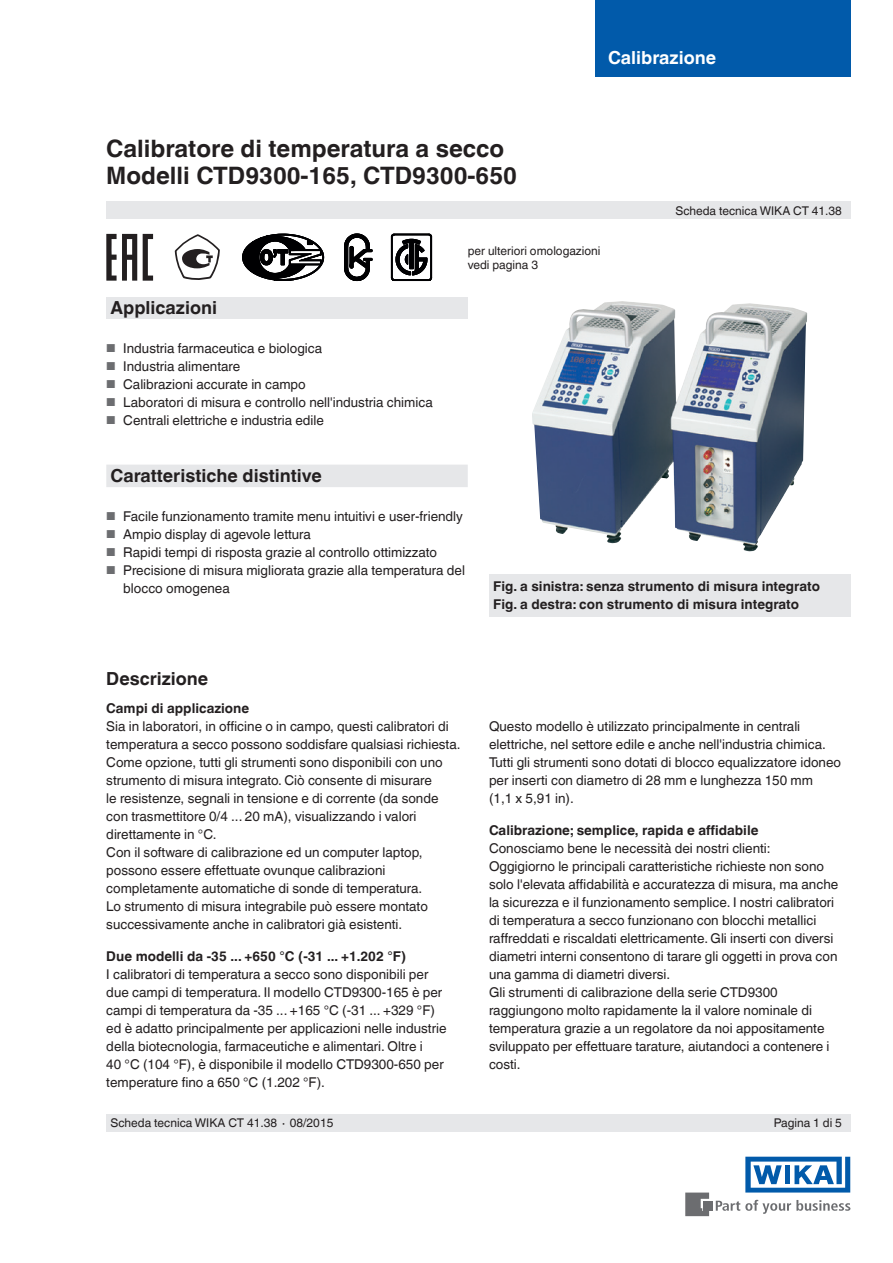
<style>
.page{position:relative;width:893px;height:1263px;background:#fff}
.page>*{position:absolute;margin:0;border:0;box-sizing:border-box;transform-origin:0 0}
.t1{font:700 24px/27px "Helvetica World";color:#231f20}
.t2{font:700 18px "Helvetica World";color:#231f20}
.t3{font:700 18px "Helvetica World";color:#fff}
.t4{font:13.5px/18px "Helvetica World";color:#231f20}
.t5{font:700 13.5px/18px "Helvetica World";color:#231f20}
.t6{font:12px/13.5px "Helvetica World";color:#231f20}
.s1{font-size:11.55px;color:#6c6d70}
</style>
<div class="page">
<div style="left:106px;top:298px;width:362px;height:21px;background:#e6e7e9"></div>
<svg style="left:716px;top:1200px;width:134px;height:14px"></svg>
<div style="left:703px;top:1201px;width:9px;height:9px;background:#6c6d70"></div>
<svg style="left:685px;top:1192px;width:24px;height:24px"></svg>
<svg style="left:745px;top:1157px;width:105px;height:35px"></svg>
<div style="left:106px;top:202px;width:744px;height:17px;background:#e6e7e9"></div>
<div style="left:106px;top:1114px;width:744px;height:17px;background:#e6e7e9"></div>
<img style="left:532px;top:301px;width:275px;height:251px">
<svg style="left:143px;top:234px;width:10px;height:47px"></svg>
<svg style="left:106px;top:234px;width:31px;height:47px"></svg>
<svg style="left:175px;top:234px;width:45px;height:46px"></svg>
<svg style="left:344px;top:234px;width:28px;height:47px"></svg>
<svg style="left:242px;top:234px;width:82px;height:47px"></svg>
<svg style="left:391px;top:234px;width:41px;height:47px"></svg>
<div style="left:106px;top:465px;width:362px;height:22px;background:#e6e7e9"></div>
<div style="left:595px;top:0;width:255px;height:77px;background:#015aaa"></div>
<div style="left:489px;top:574px;width:361px;height:43px;background:#e6e7e9"></div>
<h2 class="t3" style="left:608px;top:47px;width:109px">Calibrazione</h2>
<h1 class="t1" style="left:106px;top:135px;width:412px">Calibratore di temperatura a secco<br>Modelli CTD9300-165, CTD9300-650</h1>
<h2 class="t2" style="left:111px;top:297px;width:108px">Applicazioni</h2>
<p class="t4" style="left:106px;top:339px;width:217px"><span class="s1">■</span> Industria farmaceutica e biologica</p>
<p class="t4" style="left:106px;top:357px;width:135px"><span class="s1">■</span> Industria alimentare</p>
<p class="t4" style="left:106px;top:375px;width:201px"><span class="s1">■</span> Calibrazioni accurate in campo</p>
<p class="t4" style="left:106px;top:393px;width:328px"><span class="s1">■</span> Laboratori di misura e controllo nell'industria chimica</p>
<p class="t4" style="left:106px;top:411px;width:219px"><span class="s1">■</span> Centrali elettriche e industria edile</p>
<p class="t6" style="left:468px;top:244px;width:134px">per ulteriori omologazioni vedi pagina 3</p>
<p class="t6" style="left:675px;top:204px;width:168px">Scheda tecnica WIKA CT 41.38</p>
<h2 class="t2" style="left:111px;top:465px;width:213px">Caratteristiche distintive</h2>
<p class="t4" style="left:106px;top:507px;width:358px"><span class="s1">■</span> Facile funzionamento tramite menu intuitivi e user-friendly</p>
<p class="t4" style="left:106px;top:525px;width:206px"><span class="s1">■</span> Ampio display di agevole lettura</p>
<p class="t4" style="left:106px;top:543px;width:332px"><span class="s1">■</span> Rapidi tempi di risposta grazie al controllo ottimizzato</p>
<p class="t4" style="left:123px;top:561px;width:343px;text-indent:-17px"><span class="s1">■</span> Precisione di misura migliorata grazie alla temperatura del blocco omogenea</p>
<h2 class="t2" style="left:106px;top:668px;width:103px">Descrizione</h2>
<p class="t5" style="left:106px;top:700px;width:144px">Campi di applicazione</p>
<p class="t4" style="left:106px;top:718px;width:356px">Sia in laboratori, in officine o in campo, questi calibratori di temperatura a secco possono soddisfare qualsiasi richiesta.<br>Come opzione, tutti gli strumenti sono disponibili con uno strumento di misura integrato. Ciò consente di misurare<br>le resistenze, segnali in tensione e di corrente (da sonde con trasmettitore 0/4 ... 20 mA), visualizzando i valori direttamente in °C.<br>Con il software di calibrazione ed un computer laptop, possono essere effettuate ovunque calibrazioni completamente automatiche di sonde di temperatura.<br>Lo strumento di misura integrabile può essere montato successivamente anche in calibratori già esistenti.</p>
<p class="t5" style="left:106px;top:947px;width:301px">Due modelli da -35 ... +650 °C (-31 ... +1.202 °F)</p>
<p class="t4" style="left:106px;top:965px;width:342px">I calibratori di temperatura a secco sono disponibili per due campi di temperatura. Il modello CTD9300-165 è per campi di temperatura da -35 ... +165 °C (-31 ... +329 °F) ed è adatto principalmente per applicazioni nelle industrie della biotecnologia, farmaceutiche e alimentari. Oltre i<br>40 °C (104 °F), è disponibile il modello CTD9300-650 per temperature fino a 650 °C (1.202 °F).</p>
<p class="t5" style="left:493px;top:577px;width:328px">Fig. a sinistra: senza strumento di misura integrato<br>Fig. a destra: con strumento di misura integrato</p>
<p class="t4" style="left:489px;top:717px;width:354px">Questo modello è utilizzato principalmente in centrali elettriche, nel settore edile e anche nell'industria chimica.<br>Tutti gli strumenti sono dotati di blocco equalizzatore idoneo per inserti con diametro di 28 mm e lunghezza 150 mm<br>(1,1 x 5,91 in).</p>
<p class="t5" style="left:489px;top:821px;width:271px">Calibrazione; semplice, rapida e affidabile</p>
<p class="t4" style="left:489px;top:839px;width:351px">Conosciamo bene le necessità dei nostri clienti:<br>Oggigiorno le principali caratteristiche richieste non sono solo l'elevata affidabilità e accuratezza di misura, ma anche la sicurezza e il funzionamento semplice. I nostri calibratori di temperatura a secco funzionano con blocchi metallici raffreddati e riscaldati elettricamente. Gli inserti con diversi diametri interni consentono di tarare gli oggetti in prova con una gamma di diametri diversi.<br>Gli strumenti di calibrazione della serie CTD9300 raggiungono molto rapidamente la il valore nominale di temperatura grazie a un regolatore da noi appositamente sviluppato per effettuare tarature, aiutandoci a contenere i costi.</p>
<p class="t6" style="left:111px;top:1116px;width:224px">Scheda tecnica WIKA CT 41.38 ∙ 08/2015</p>
<p class="t6" style="left:774px;top:1116px;width:70px">Pagina 1 di 5</p>
</div>
